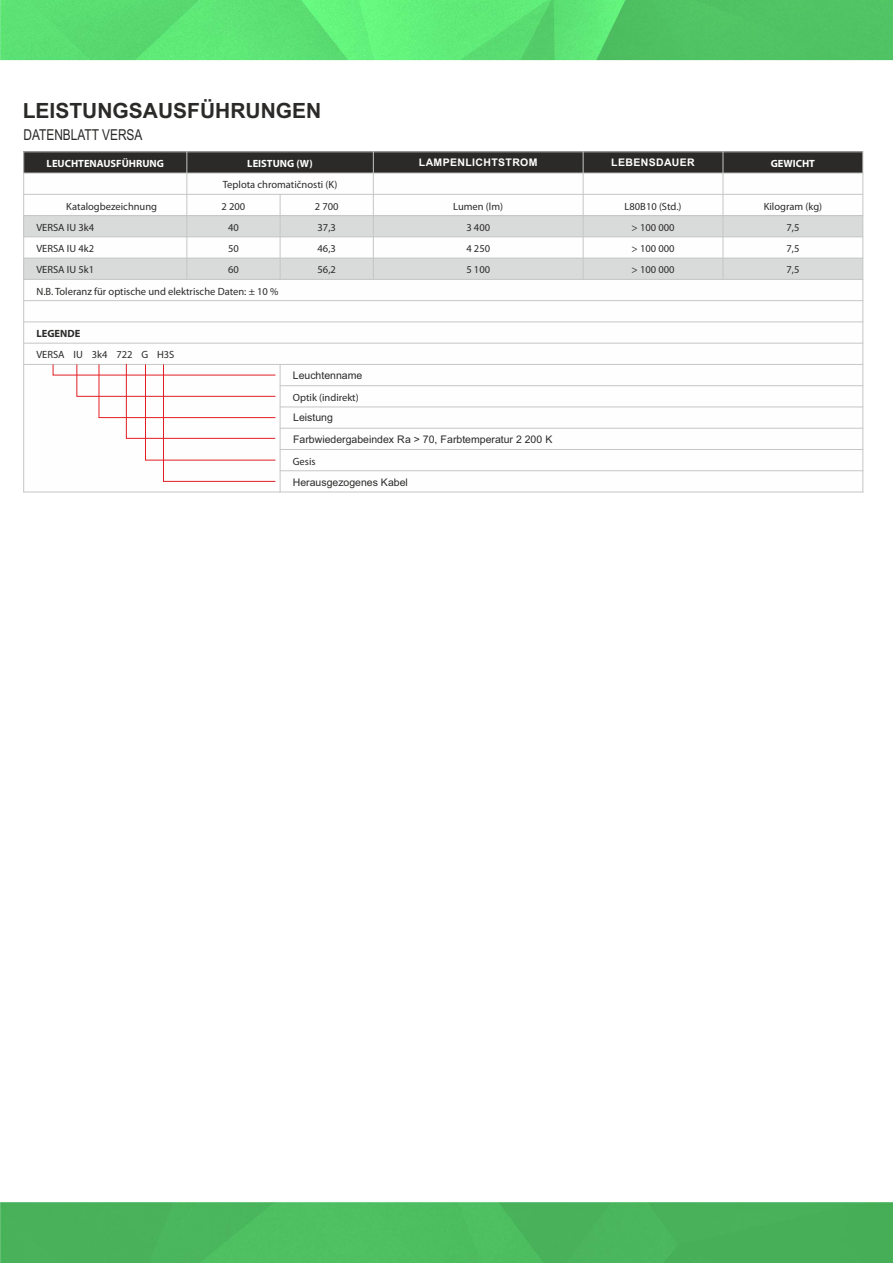
<style>
.page{position:relative;width:893px;height:1263px;background:#fff}
.page>*{position:absolute;margin:0;border:0;box-sizing:border-box;transform-origin:0 0}
.t1{font:700 21px "Arial";color:#2b2a29}
.t2{font:15px "Arial";color:#2b2a29;scale:.79 1}
.t3{font:10.5px "Myriad Pro";color:#2b2a29}
.t4{font:10.5px/21.3px "Arial";color:#2b2a29}
.t5{font:700 10.5px "Myriad Pro";color:#fefefe}
.t6{font:700 10.5px "Arial";letter-spacing:.035em;color:#fefefe}
.t7{font:700 10.5px "Myriad Pro";color:#2b2a29}
</style>
<div class="page">
<img style="left:0;top:0;width:893px;height:61px">
<img style="left:0;top:1202px;width:893px;height:61px">
<div style="left:24px;top:152px;width:163px;height:21px;background:#2b2a29"></div>
<div style="left:187px;top:152px;width:186px;height:21px;background:#2b2a29"></div>
<div style="left:373px;top:152px;width:210px;height:21px;background:#2b2a29"></div>
<div style="left:583px;top:152px;width:140px;height:21px;background:#2b2a29"></div>
<div style="left:723px;top:152px;width:140px;height:21px;background:#2b2a29"></div>
<div style="left:24px;top:216px;width:163px;height:21px;background:#d9dada"></div>
<div style="left:187px;top:216px;width:93px;height:21px;background:#d9dada"></div>
<div style="left:280px;top:216px;width:93px;height:21px;background:#d9dada"></div>
<div style="left:373px;top:216px;width:210px;height:21px;background:#d9dada"></div>
<div style="left:583px;top:216px;width:140px;height:21px;background:#d9dada"></div>
<div style="left:723px;top:216px;width:140px;height:21px;background:#d9dada"></div>
<div style="left:24px;top:258px;width:163px;height:21px;background:#d9dada"></div>
<div style="left:187px;top:258px;width:93px;height:21px;background:#d9dada"></div>
<div style="left:280px;top:258px;width:93px;height:21px;background:#d9dada"></div>
<div style="left:373px;top:258px;width:210px;height:21px;background:#d9dada"></div>
<div style="left:583px;top:258px;width:140px;height:21px;background:#d9dada"></div>
<div style="left:723px;top:258px;width:140px;height:21px;background:#d9dada"></div>
<hr style="left:23px;top:151px;width:1px;height:341px;background:#c5c6c6">
<hr style="left:186px;top:151px;width:1px;height:129px;background:#c5c6c6">
<hr style="left:280px;top:364px;width:1px;height:128px;background:#c5c6c6">
<hr style="left:280px;top:194px;width:1px;height:86px;background:#c5c6c6">
<hr style="left:373px;top:151px;width:1px;height:129px;background:#c5c6c6">
<hr style="left:583px;top:151px;width:1px;height:129px;background:#c5c6c6">
<hr style="left:723px;top:151px;width:1px;height:129px;background:#c5c6c6">
<hr style="left:862px;top:151px;width:1px;height:341px;background:#c5c6c6">
<hr style="left:23px;top:492px;width:840px;height:1px;background:#c5c6c6">
<hr style="left:280px;top:470px;width:583px;height:1px;background:#c5c6c6">
<hr style="left:280px;top:449px;width:583px;height:1px;background:#c5c6c6">
<hr style="left:280px;top:428px;width:583px;height:1px;background:#c5c6c6">
<hr style="left:280px;top:406px;width:583px;height:1px;background:#c5c6c6">
<hr style="left:280px;top:385px;width:583px;height:1px;background:#c5c6c6">
<hr style="left:23px;top:364px;width:840px;height:1px;background:#c5c6c6">
<hr style="left:23px;top:343px;width:840px;height:1px;background:#c5c6c6">
<hr style="left:23px;top:321px;width:840px;height:1px;background:#c5c6c6">
<hr style="left:23px;top:300px;width:840px;height:1px;background:#c5c6c6">
<hr style="left:23px;top:279px;width:840px;height:1px;background:#c5c6c6">
<hr style="left:23px;top:258px;width:840px;height:1px;background:#c5c6c6">
<hr style="left:23px;top:236px;width:840px;height:1px;background:#c5c6c6">
<hr style="left:23px;top:215px;width:840px;height:1px;background:#c5c6c6">
<hr style="left:23px;top:194px;width:840px;height:1px;background:#c5c6c6">
<hr style="left:23px;top:173px;width:840px;height:1px;background:#c5c6c6">
<hr style="left:23px;top:151px;width:840px;height:1px;background:#c5c6c6">
<svg style="left:53px;top:364px;width:223px;height:118px"></svg>
<h1 class="t1" style="left:23px;top:103px;width:300px">LEISTUNGSAUSFÜHRUNGEN</h1>
<h2 class="t2" style="left:24px;top:129px;width:152px">DATENBLATT VERSA</h2>
<p class="t5" style="left:47px;top:159px;width:119px">LEUCHTENAUSFÜHRUNG</p>
<p class="t5" style="left:247px;top:159px;width:67px">LEISTUNG (W)</p>
<p class="t6" style="left:419px;top:158px;width:120px">LAMPENLICHTSTROM</p>
<p class="t6" style="left:611px;top:158px;width:85px">LEBENSDAUER</p>
<p class="t5" style="left:771px;top:159px;width:46px">GEWICHT</p>
<p class="t3" style="left:223px;top:180px;width:116px">Teplota chromatičnosti (K)</p>
<p class="t3" style="left:66px;top:202px;width:92px">Katalogbezeichnung</p>
<p class="t3" style="left:222px;top:202px;width:25px">2 200</p>
<p class="t3" style="left:315px;top:202px;width:25px">2 700</p>
<p class="t3" style="left:453px;top:202px;width:51px">Lumen (lm)</p>
<p class="t3" style="left:625px;top:202px;width:58px">L80B10 (Std.)</p>
<p class="t3" style="left:764px;top:202px;width:60px">Kilogram (kg)</p>
<p class="t3" style="left:36px;top:223px;width:59px">VERSA IU 3k4</p>
<p class="t3" style="left:228px;top:223px;width:12px">40</p>
<p class="t3" style="left:318px;top:223px;width:20px">37,3</p>
<p class="t3" style="left:466px;top:223px;width:25px">3 400</p>
<p class="t3" style="left:631px;top:223px;width:45px">&gt; 100 000</p>
<p class="t3" style="left:786px;top:223px;width:14px">7,5</p>
<p class="t3" style="left:36px;top:244px;width:59px">VERSA IU 4k2</p>
<p class="t3" style="left:228px;top:244px;width:12px">50</p>
<p class="t3" style="left:318px;top:244px;width:20px">46,3</p>
<p class="t3" style="left:466px;top:244px;width:25px">4 250</p>
<p class="t3" style="left:631px;top:244px;width:45px">&gt; 100 000</p>
<p class="t3" style="left:786px;top:244px;width:14px">7,5</p>
<p class="t3" style="left:36px;top:265px;width:59px">VERSA IU 5k1</p>
<p class="t3" style="left:228px;top:265px;width:12px">60</p>
<p class="t3" style="left:318px;top:265px;width:20px">56,2</p>
<p class="t3" style="left:466px;top:265px;width:25px">5 100</p>
<p class="t3" style="left:631px;top:265px;width:45px">&gt; 100 000</p>
<p class="t3" style="left:786px;top:265px;width:14px">7,5</p>
<p class="t3" style="left:36px;top:287px;width:244px">N.B. Toleranz für optische und elektrische Daten: ± 10 %</p>
<p class="t7" style="left:36px;top:329px;width:45px">LEGENDE</p>
<p class="t3" style="left:36px;top:350px;width:140px">VERSA IU 3k4 722 G H3S</p>
<p class="t4" style="left:293px;top:365px;width:71px">Leuchtenname</p>
<p class="t3" style="left:293px;top:393px;width:67px">Optik (indirekt)</p>
<p class="t4" style="left:293px;top:408px;width:261px">Leistung<br>Farbwiedergabeindex Ra &gt; 70, Farbtemperatur 2 200 K</p>
<p class="t3" style="left:293px;top:457px;width:24px">Gesis</p>
<p class="t4" style="left:293px;top:473px;width:116px">Herausgezogenes Kabel</p>
</div>
